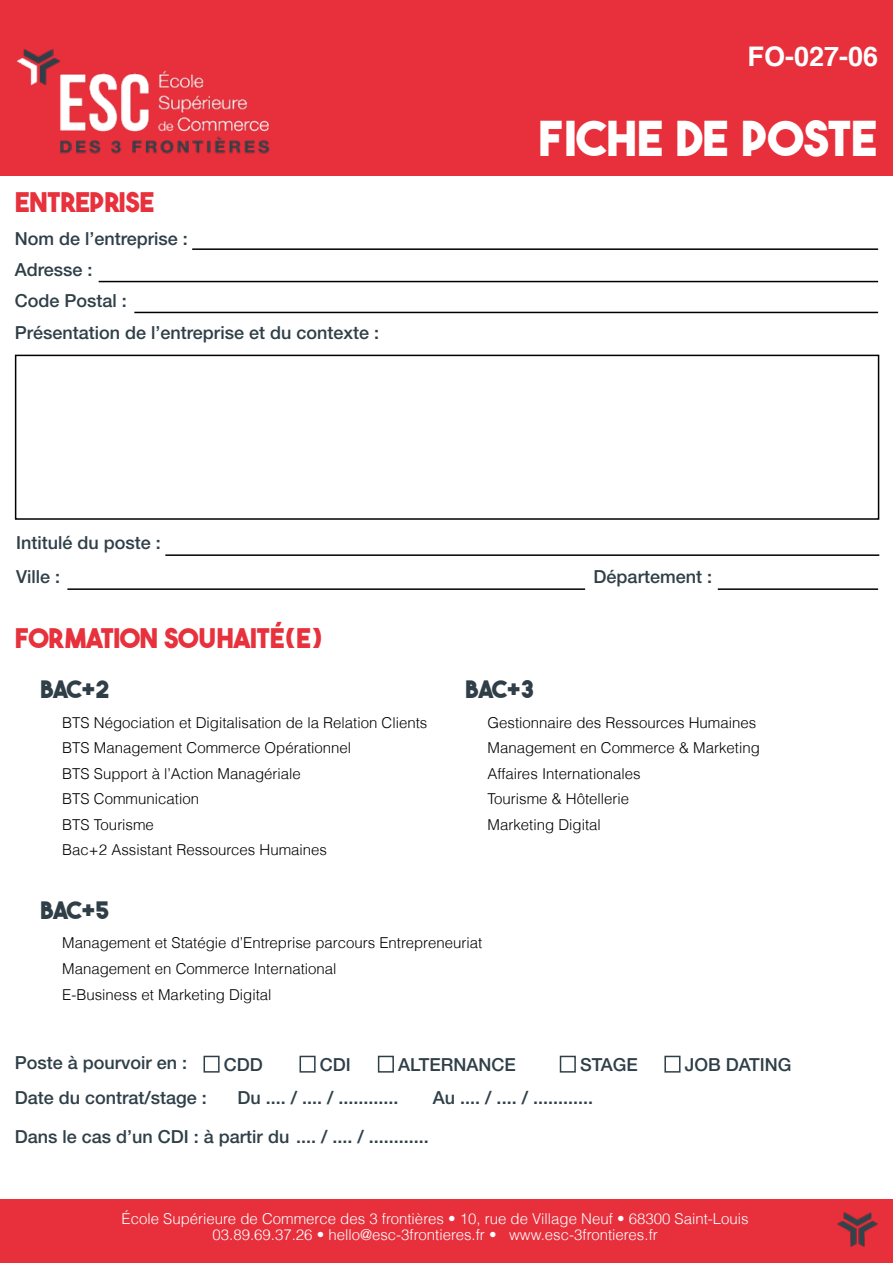
<style>
.page{position:relative;width:893px;height:1263px;background:#fff}
.page>*{position:absolute;margin:0;border:0;box-sizing:border-box;transform-origin:0 0}
.t1{font:700 48px "The Bold Font";color:#fff}
.t2{font:700 27px "The Bold Font";color:#e7313c}
.t3{font:700 27px "Helvetica";color:#fff}
.t4{font:700 24px "The Bold Font";letter-spacing:-.025em;color:#2f3e47}
.t5{font:500 18px/30.6px "Helvetica Neue";color:#2f3f48}
.t6{font:300 15px/26.1px "Helvetica";color:#000}
.t7{font:300 15px/16.5px "Helvetica";color:#fff;text-align:center}
</style>
<div class="page">
<div style="left:0;top:0;width:893px;height:176px;background:#e7303c"></div>
<img style="left:16px;top:49px;width:254px;height:105px">
<div style="left:0;top:1200px;width:893px;height:63px;background:#e7303c"></div>
<img style="left:837px;top:1213px;width:40px;height:34px">
<hr style="left:192px;top:248px;width:686px;height:2px;background:#000">
<hr style="left:99px;top:281px;width:779px;height:1px;background:#000">
<hr style="left:134px;top:312px;width:744px;height:1px;background:#000">
<hr style="left:165px;top:554px;width:714px;height:2px;background:#000">
<hr style="left:67px;top:588px;width:518px;height:2px;background:#000">
<hr style="left:718px;top:588px;width:160px;height:2px;background:#000">
<div style="left:15px;top:355px;width:864px;height:165px;border:2px solid #000"></div>
<div style="left:378px;top:1056px;width:16px;height:16px;border:2px solid #2f3f48"></div>
<div style="left:204px;top:1056px;width:16px;height:16px;border:2px solid #2f3f48"></div>
<div style="left:300px;top:1056px;width:16px;height:16px;border:2px solid #2f3f48"></div>
<div style="left:560px;top:1056px;width:16px;height:16px;border:2px solid #2f3f48"></div>
<div style="left:664px;top:1056px;width:16px;height:16px;border:2px solid #2f3f48"></div>
<h2 class="t3" style="left:747px;top:35px;width:132px">FO-027-06</h2>
<h2 class="t2" style="left:15px;top:185px;width:142px">ENTREPRISE</h2>
<p class="t5" style="left:15px;top:223px;width:175px">Nom de l’entreprise :<br>Adresse :<br>Code Postal :</p>
<p class="t5" style="left:15px;top:317px;width:366px">Présentation de l’entreprise et du contexte :</p>
<p class="t5" style="left:16px;top:527px;width:146px">Intitulé du poste :</p>
<p class="t5" style="left:16px;top:561px;width:46px">Ville :</p>
<h1 class="t1" style="left:538px;top:108px;width:341px">FICHE DE POSTE</h1>
<p class="t5" style="left:594px;top:561px;width:120px">Département :</p>
<h2 class="t2" style="left:15px;top:621px;width:309px">FORMATION SOUHAITÉ(E)</h2>
<h3 class="t4" style="left:40px;top:674px;width:71px">BAC+2</h3>
<h3 class="t4" style="left:465px;top:674px;width:71px">BAC+3</h3>
<p class="t6" style="left:62px;top:709px;width:367px">BTS Négociation et Digitalisation de la Relation Clients</p>
<p class="t6" style="left:487px;top:709px;width:270px">Gestionnaire des Ressources Humaines</p>
<p class="t6" style="left:62px;top:760px;width:240px">BTS Support à l’Action Managériale</p>
<p class="t6" style="left:487px;top:760px;width:155px">Affaires Internationales</p>
<p class="t6" style="left:62px;top:811px;width:93px">BTS Tourisme</p>
<p class="t6" style="left:487px;top:811px;width:115px">Marketing Digital</p>
<p class="t6" style="left:62px;top:837px;width:266px">Bac+2 Assistant Ressources Humaines</p>
<p class="t6" style="left:62px;top:734px;width:291px">BTS Management Commerce Opérationnel</p>
<p class="t6" style="left:487px;top:734px;width:274px">Management en Commerce &amp; Marketing</p>
<p class="t6" style="left:62px;top:785px;width:138px">BTS Communication</p>
<p class="t6" style="left:487px;top:785px;width:143px">Tourisme &amp; Hôtellerie</p>
<h3 class="t4" style="left:40px;top:895px;width:71px">BAC+5</h3>
<p class="t6" style="left:62px;top:930px;width:421px">Management et Statégie d’Entreprise parcours Entrepreneuriat<br>Management en Commerce International<br>E-Business et Marketing Digital</p>
<p class="t5" style="left:15px;top:1044px;width:194px;line-height:35.2px">Poste à pourvoir en :<br>Date du contrat/stage :</p>
<p class="t5" style="left:15px;top:1121px;width:415px">Dans le cas d’un CDI : à partir du .... / .... / ............</p>
<p class="t5" style="left:224px;top:1049px;width:40px">CDD</p>
<p class="t5" style="left:320px;top:1049px;width:32px">CDI</p>
<p class="t5" style="left:398px;top:1049px;width:119px">ALTERNANCE</p>
<p class="t5" style="left:580px;top:1049px;width:59px">STAGE</p>
<p class="t5" style="left:685px;top:1049px;width:108px">JOB DATING</p>
<p class="t5" style="left:237px;top:1082px;width:163px">Du .... / .... / ............</p>
<p class="t5" style="left:433px;top:1082px;width:162px">Au .... / .... / ............</p>
<p class="t7" style="left:121px;top:1210px;width:629px">École Supérieure de Commerce des 3 frontières • 10, rue de Village Neuf • 68300 Saint-Louis<br>03.89.69.37.26 • hello@esc-3frontieres.fr • www.esc-3frontieres.fr</p>
</div>
